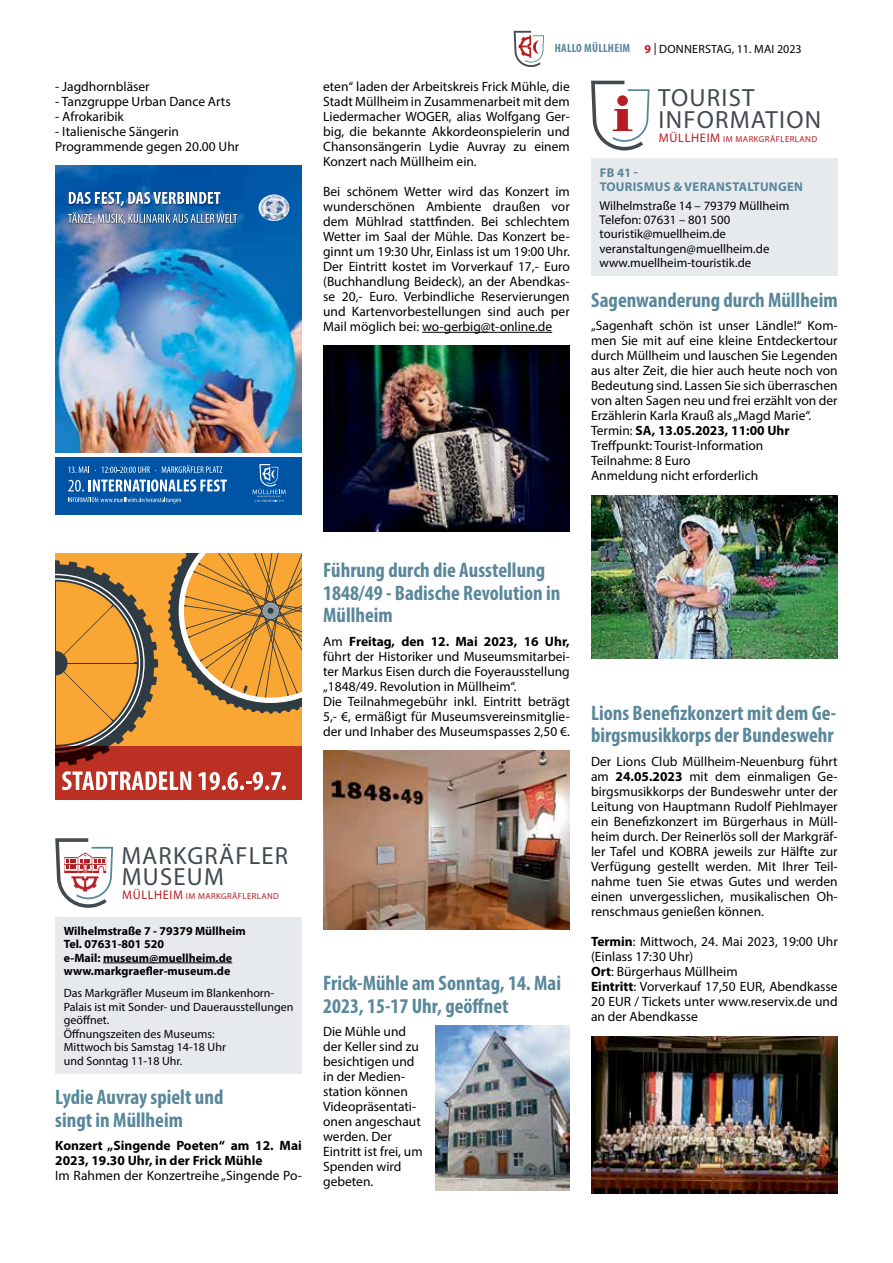
<style>
.page{position:relative;width:893px;height:1263px;background:#fff}
.page>*{position:absolute;margin:0;border:0;box-sizing:border-box;transform-origin:0 0}
.t1{font:24.9px "Myriad Pro";letter-spacing:.05em;color:#434a4f}
.t2{font:700 condensed 21px/22.5px "Myriad Pro";color:#59879b}
.t3{font:13.5px/15px "Myriad Pro";color:#000}
.t4{font:700 13.5px/15px "Myriad Pro";color:#000}
.t5{font:12.75px/14.2px "Myriad Pro";color:#000}
.t6{font:700 12.75px/14.2px "Myriad Pro";letter-spacing:.02em;color:#59879b}
.t7{font:12px/13.5px "Myriad Pro";color:#000}
.t8{font:700 12px/13.5px "Myriad Pro";color:#000}
.t9{font:12px "Myriad Pro";letter-spacing:.02em;color:#000}
.t10{font:700 condensed 12px "Myriad Pro";letter-spacing:.02em;color:#59879b}
.t11{font:8.7px "Myriad Pro";letter-spacing:.05em;color:#b61d22}
.s1{font-weight:700;color:#b61d22}
.s2{font-size:12.45px}
.s3{font-weight:700}
</style>
<div class="page">
<svg style="left:514px;top:31px;width:30px;height:36px"></svg>
<div style="left:591px;top:158px;width:247px;height:118px;background:#e6eaed"></div>
<svg style="left:591px;top:81px;width:59px;height:69px"></svg>
<img style="left:591px;top:495px;width:247px;height:164px">
<hr style="left:422px;top:332px;width:130px;height:1px;background:#000">
<img style="left:323px;top:346px;width:247px;height:185px">
<img style="left:323px;top:750px;width:247px;height:179px">
<div style="left:55px;top:456px;width:247px;height:59px;background:#0054a6"></div>
<img style="left:55px;top:166px;width:247px;height:287px">
<svg style="left:253px;top:464px;width:33px;height:38px"></svg>
<svg style="left:68px;top:466px;width:21px;height:7px"></svg>
<svg style="left:102px;top:466px;width:54px;height:7px"></svg>
<svg style="left:162px;top:465px;width:60px;height:8px"></svg>
<svg style="left:68px;top:479px;width:159px;height:24px"></svg>
<img style="left:69px;top:192px;width:153px;height:15px">
<svg style="left:69px;top:192px;width:152px;height:14px"></svg>
<img style="left:68px;top:212px;width:170px;height:13px">
<svg style="left:68px;top:212px;width:169px;height:12px;background:#6b8db3"></svg>
<img style="left:258px;top:194px;width:31px;height:27px">
<div style="left:55px;top:790px;width:247px;height:10px;background:#bc3023"></div>
<svg style="left:55px;top:553px;width:247px;height:237px;background:#d08940"></svg>
<div style="left:55px;top:917px;width:247px;height:156px;background:#e6eaed"></div>
<hr style="left:103px;top:962px;width:129px;height:1px;background:#000">
<svg style="left:55px;top:838px;width:58px;height:70px"></svg>
<img style="left:436px;top:1025px;width:134px;height:165px">
<img style="left:591px;top:1037px;width:247px;height:156px">
<p class="t3" style="left:55px;top:79px;width:96px">- Jagdhornbläser</p>
<p class="t3" style="left:55px;top:94px;width:177px">- Tanzgruppe Urban Dance Arts</p>
<p class="t3" style="left:55px;top:109px;width:70px">- Afrokaribik</p>
<p class="t3" style="left:55px;top:124px;width:185px">- Italienische Sängerin<br>Programmende gegen 20.00 Uhr</p>
<p class="t10" style="left:555px;top:40px;width:76px">Hallo Müllheim</p>
<p class="t9" style="left:644px;top:42px;width:159px"><span class="s1">9</span> | Donnerstag, 11. Mai 2023</p>
<p class="t3" style="left:323px;top:79px;width:248px;text-align:justify">eten“ laden der Arbeitskreis Frick Mühle, die Stadt Müllheim in Zusammenarbeit mit dem Liedermacher WOGER</p>
<p class="t3" style="left:323px;top:109px;width:248px;text-align:justify;text-indent:126px">, alias Wolfgang Ger&shy;big, die bekannte Akkordeonspielerin und Chansonsängerin Lydie Auvray zu einem Konzert nach Müllheim ein.</p>
<p class="t3" style="left:323px;top:184px;width:248px;text-align:justify">Bei schönem Wetter wird das Konzert im wunderschönen Ambiente draußen vor dem Mühlrad stattfinden. Bei schlechtem Wetter im Saal der Mühle. Das Konzert be&shy;ginnt um 19:30 Uhr, Einlass ist um 19:00 Uhr.<br>Der Eintritt kostet im Vorverkauf 17,- Euro (Buchhandlung Beideck), an der Abendkas&shy;se 20,- Euro. Verbindliche Reservierungen und Kartenvorbestellungen sind auch per Mail möglich bei: wo-gerbig@t-online.de</p>
<h1 class="t1" style="left:658px;top:83px;width:98px">TOURIST</h1>
<h1 class="t1" style="left:658px;top:104px;width:164px">INFORMATION</h1>
<p class="t11" style="left:659px;top:133px;width:160px"><span class="s2">MÜLLHEIM</span> IM MARKGRÄFLERLAND</p>
<p class="t6" style="left:600px;top:165px;width:205px">FB 41 -<br>TOURISMUS &amp; VERANSTALTUNGEN</p>
<p class="t5" style="left:600px;top:198px;width:191px">Wilhelmstraße 14 – 79379 Müllheim<br>Telefon: 07631 – 801 500 touristik@muellheim.de veranstaltungen@muellheim.de www.muellheim-touristik.de</p>
<h2 class="t2" style="left:591px;top:288px;width:248px">Sagenwanderung durch Müllheim</h2>
<p class="t3" style="left:591px;top:318px;width:248px">„Sagenhaft schön ist unser Ländle!“ Kom&shy;men Sie mit auf eine kleine Entdeckertour durch Müllheim und lauschen Sie Legenden aus alter Zeit, die hier auch heute noch von Bedeutung sind. Lassen Sie sich überraschen von alten Sagen neu und frei erzählt von der Erzählerin Karla Krauß als „Magd Marie“.<br>Termin: <span class="s3">SA, 13.05.2023, 11:00 Uhr </span>Treffpunkt: Tourist-I nformation<br>Teilnahme: 8 Euro<br>Anmeldung nicht erforderlich</p>
<h1 class="t1" style="left:121px;top:840px;width:168px">MARKGRÄFLER</h1>
<h1 class="t1" style="left:122px;top:862px;width:104px">MUSEUM</h1>
<p class="t11" style="left:122px;top:891px;width:158px"><span class="s2">MÜLLHEIM</span> IM MARKGRÄFLERLAND</p>
<p class="t8" style="left:64px;top:923px;width:184px">Wilhelmstraße 7 - 79379 Müllheim<br>Tel. 07631-801 520<br>e-Mail: museum@muellheim.de www.markgraefler-museum.de</p>
<p class="t7" style="left:64px;top:986px;width:231px">Das Markgräfler Museum im Blankenhorn-<br>Palais ist mit Sonder- und Dauerausstellungen geöffnet.<br>Öffnungszeiten des Museums:<br>Mittwoch bis Samstag 14-18 Uhr<br>und Sonntag 11-18 Uhr.</p>
<h2 class="t2" style="left:55px;top:1086px;width:170px">Lydie Auvray spielt und singt in Müllheim</h2>
<p class="t4" style="left:55px;top:1138px;width:248px">Konzert „Singende Poeten“ am 12. Mai<br>2023, 19.30 Uhr, in der Frick Mühle</p>
<p class="t3" style="left:55px;top:1168px;width:248px">I m Rahmen der Konzertreihe „Singende Po-</p>
<h2 class="t2" style="left:323px;top:558px;width:239px">Führung durch die Ausstellung<br>1848/49 - Badische Revolution in<br>Müllheim</h2>
<p class="t3" style="left:323px;top:633px;width:248px">Am <span class="s3">Freitag, den 12. Mai 2023, 16 Uhr, </span>führt der Historiker und Museumsmitarbei&shy;ter Markus Eisen durch die Foyerausstellung „1848/49. Revolution in Müllheim“.<br>Die Teilnahmegebühr inkl. Eintritt beträgt 5,- €, ermäßigt für Museumsvereinsmitglie&shy;der und I nhaber des Museumspasses 2,50 €.</p>
<h2 class="t2" style="left:323px;top:972px;width:239px">Frick-Mühle am Sonntag, 14. Mai<br>2023, 15-17 Uhr, geöffnet</h2>
<p class="t3" style="left:323px;top:1024px;width:101px">Die Mühle und der Keller sind zu besichtigen und in der Medien&shy;station können<br>Videopräsentati&shy;onen angeschaut werden. Der<br>Eintritt ist frei, um<br>Spenden wird gebeten.</p>
<h2 class="t2" style="left:591px;top:701px;width:247px">Lions Benefizkonzert mit dem Ge&shy;birgsmusikkorps der Bundeswehr</h2>
<p class="t3" style="left:591px;top:753px;width:248px;text-align:justify">Der Lions Club Müllheim-Neuenburg führt am <span class="s3">24.05.2023</span> mit dem einmaligen Ge&shy;birgsmusikkorps der Bundeswehr unter der Leitung von Hauptmann Rudolf Piehlmayer ein Benefizkonzert im Bürgerhaus in Müll&shy;heim durch. Der Reinerlös soll der Markgräf&shy;ler Tafel und KOBRA jeweils zur Hälfte zur Verfügung gestellt werden. Mit I hrer Teil&shy;nahme tuen Sie etwas Gutes und werden einen unvergesslichen, musikalischen Oh&shy;renschmaus genießen können.</p>
<p class="t3" style="left:591px;top:933px;width:248px"><span class="s3">Termin</span>: Mittwoch, 24. Mai 2023, 19:00 Uhr (Einlass 17:30 Uhr)<br><span class="s3">Ort</span>: Bürgerhaus Müllheim<br><span class="s3">Eintritt</span>: Vorverkauf 17,50 EUR, Abendkasse<br>20 EUR / Tickets unter www.reservix.de und an der Abendkasse</p>
</div>
